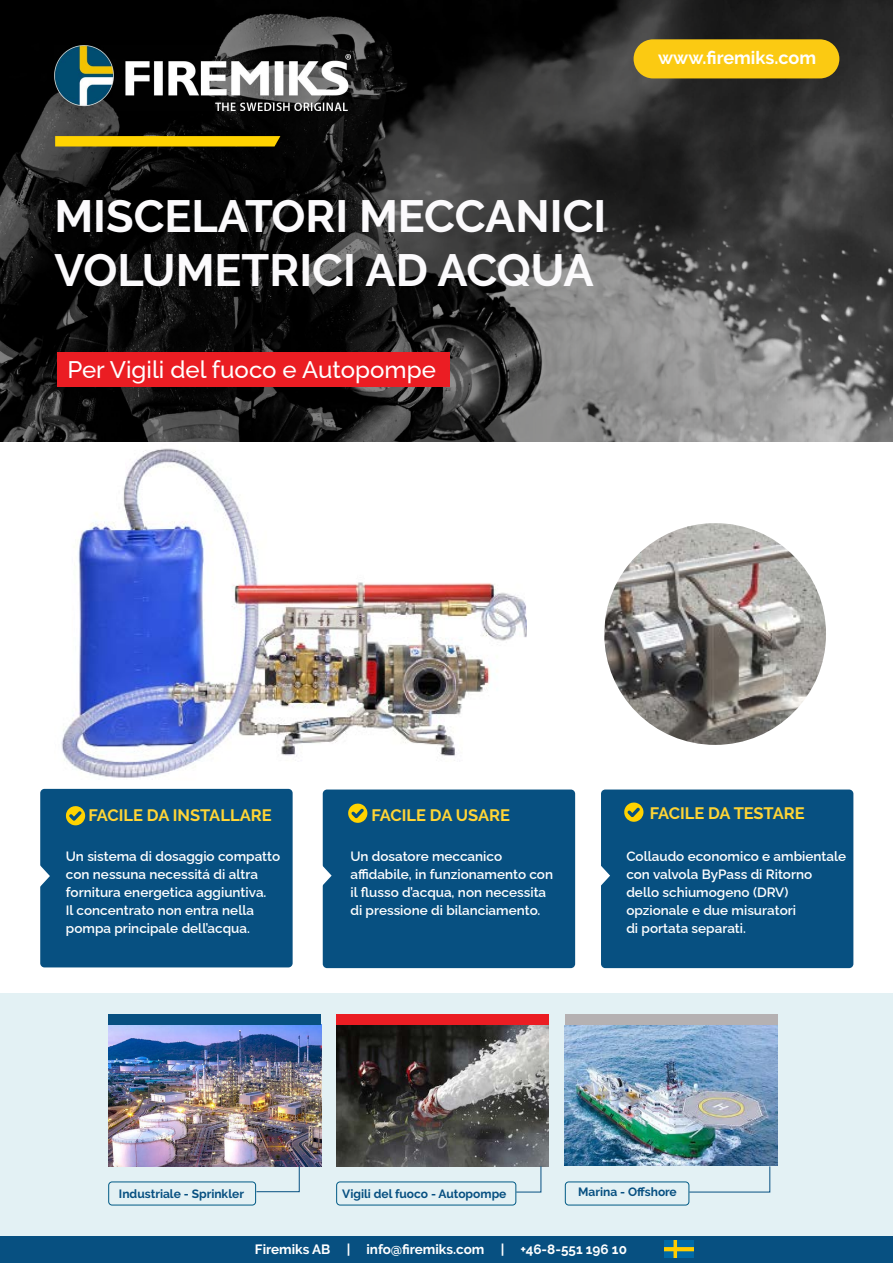
<style>
.page{position:relative;width:893px;height:1263px;background:#fff}
.page>*{position:absolute;margin:0;border:0;box-sizing:border-box;transform-origin:0 0}
.t1{font:700 45px/54px "Raleway";color:#fbfafc}
.t2{font:500 24px "Raleway";color:#fff}
.t3{font:700 18px "Raleway";color:#fff}
.t4{font:700 16.5px "Raleway";color:#ffd536}
.t5{font:600 13.5px/18px "Raleway";color:#fff}
.t6{font:700 13.5px "Raleway";color:#fff}
.t7{font:700 12px "Raleway";color:#075081}
</style>
<div class="page">
<div style="left:323px;top:789px;width:252px;height:179px;background:#075081;border-radius:4px"></div>
<div style="left:601px;top:789px;width:252px;height:179px;background:#075081;border-radius:4px"></div>
<div style="left:40px;top:789px;width:253px;height:178px;background:#075081;border-radius:4px"></div>
<svg style="left:40px;top:863px;width:10px;height:26px"></svg>
<svg style="left:601px;top:866px;width:9px;height:20px"></svg>
<svg style="left:322px;top:863px;width:10px;height:25px"></svg>
<div style="left:0;top:993px;width:893px;height:256px;background:#e3f1f4"></div>
<div style="left:0;top:1237px;width:893px;height:26px;background:#075081"></div>
<img style="left:61px;top:448px;width:465px;height:330px">
<svg style="left:0;top:0;width:893px;height:441px;background:#333232"></svg>
<svg style="left:55px;top:136px;width:225px;height:10px;background:#facf00"></svg>
<img style="left:54px;top:45px;width:296px;height:65px">
<div style="left:634px;top:39px;width:205px;height:39px;background:#fbca12;border-radius:20px"></div>
<img style="left:565px;top:1025px;width:212px;height:140px">
<img style="left:336px;top:1025px;width:213px;height:141px">
<img style="left:108px;top:1025px;width:213px;height:141px">
<svg style="left:624px;top:802px;width:19px;height:20px"></svg>
<svg style="left:348px;top:803px;width:19px;height:20px"></svg>
<svg style="left:66px;top:806px;width:19px;height:19px"></svg>
<img style="left:604px;top:523px;width:222px;height:222px;border-radius:111px">
<svg style="left:256px;top:1165px;width:44px;height:27px"></svg>
<svg style="left:515px;top:1165px;width:27px;height:28px"></svg>
<svg style="left:688px;top:1165px;width:83px;height:28px"></svg>
<div style="left:108px;top:1181px;width:148px;height:24px;border:1px solid #005a85;border-radius:3px"></div>
<div style="left:565px;top:1181px;width:124px;height:24px;border:1px solid #005a85;border-radius:3px"></div>
<div style="left:336px;top:1181px;width:180px;height:24px;border:1px solid #005a85;border-radius:3px"></div>
<div style="left:108px;top:1015px;width:213px;height:10px;background:#075081"></div>
<div style="left:336px;top:1015px;width:213px;height:10px;background:#eb1d23"></div>
<div style="left:565px;top:1015px;width:213px;height:10px;background:#b5b1b2"></div>
<img style="left:664px;top:1240px;width:29px;height:18px">
<div style="left:57px;top:353px;width:393px;height:34px;background:#eb1d23"></div>
<h1 class="t1" style="left:54px;top:189px;width:554px">MISCELATORI MECCANICI<br>VOLUMETRICI AD ACQUA</h1>
<h2 class="t2" style="left:67px;top:350px;width:370px">Per Vigili del fuoco e Autopompe</h2>
<h3 class="t3" style="left:658px;top:47px;width:160px">www.firemiks.com</h3>
<p class="t4" style="left:89px;top:805px;width:185px">FACILE DA INSTALLARE</p>
<p class="t4" style="left:372px;top:805px;width:140px">FACILE DA USARE</p>
<p class="t4" style="left:650px;top:804px;width:156px">FACILE DA TESTARE</p>
<p class="t5" style="left:66px;top:845px;width:216px">Un sistema di dosaggio compatto con nessuna necessitá di altra fornitura energetica aggiuntiva.<br>Il concentrato non entra nella pompa principale dell’acqua.</p>
<p class="t5" style="left:350px;top:846px;width:204px">Un dosatore meccanico affidabile, in funzionamento con il flusso d’acqua, non necessita di pressione di bilanciamento.</p>
<p class="t5" style="left:626px;top:845px;width:221px">Collaudo economico e ambientale con valvola ByPass di Ritorno dello schiumogeno (DRV) opzionale e due misuratori<br>di portata separati.</p>
<p class="t7" style="left:119px;top:1186px;width:127px">Industriale - Sprinkler</p>
<p class="t7" style="left:342px;top:1186px;width:166px">Vigili del fuoco - Autopompe</p>
<p class="t7" style="left:578px;top:1185px;width:100px">Marina - Offshore</p>
<p class="t6" style="left:255px;top:1242px;width:373px">Firemiks AB | info@firemiks.com | +46-8-551 196 10</p>
</div>
